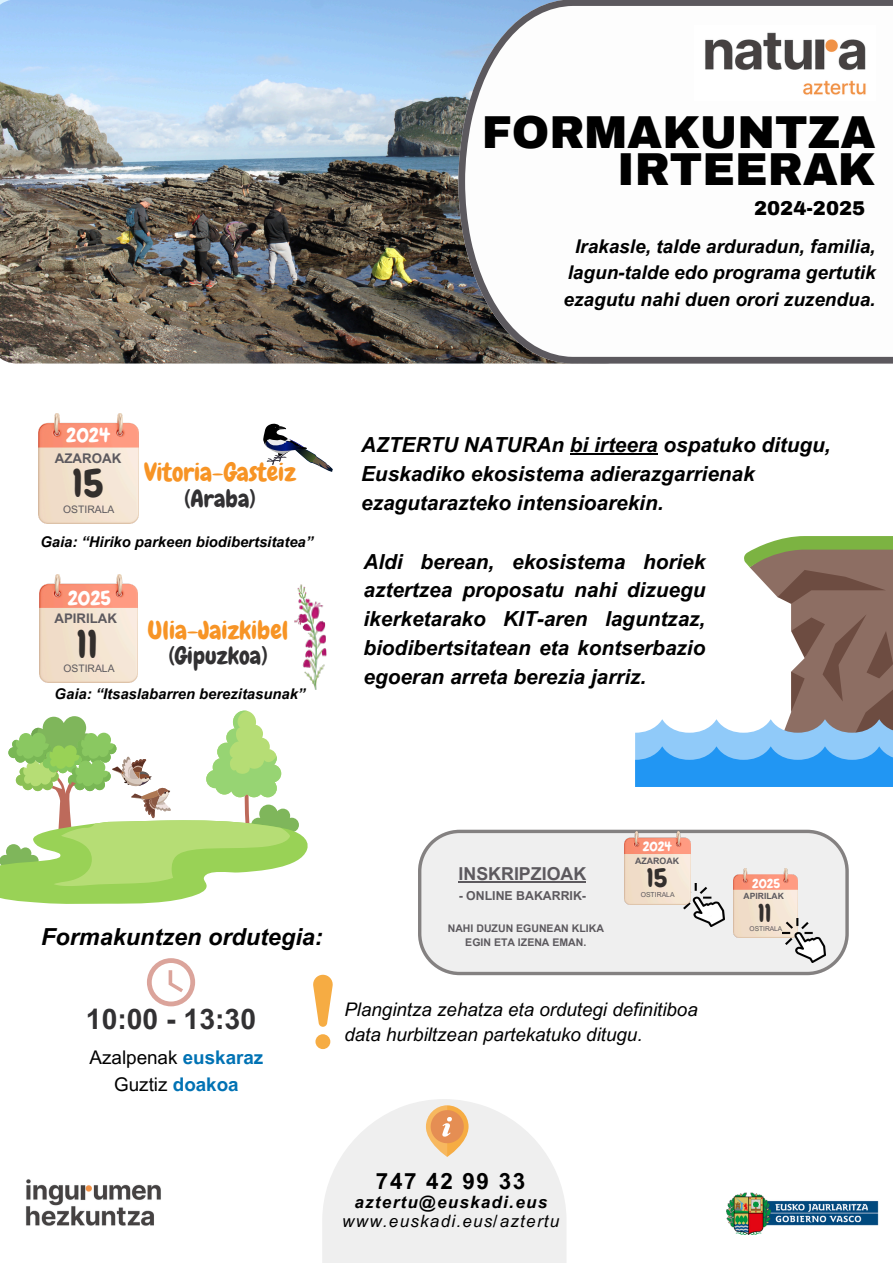
<style>
.page{position:relative;width:893px;height:1263px;background:#fff}
.page>*{position:absolute;margin:0;border:0;box-sizing:border-box;transform-origin:0 0}
.t1{font:900 45.15px/37.7px "Archivo";color:#000;text-align:right}
.t2{font:39.67px "Chewy";color:#332f2d}
.t3{font:39.38px "Chewy";color:#332f2d}
.t4{font:700 28.35px "Arial MT Pro";color:#323133}
.t5{font:26.33px "Chewy";color:#332f2d}
.t6{font:25.42px "Chewy";color:#f79425}
.t7{font:25.42px "Chewy";color:#332f2d}
.t8{font:24.08px "Chewy";color:#323133}
.t9{font:italic 700 23.48px "Arial MT Pro";color:#000}
.t10{font:700 22.42px "Arial MT Pro";letter-spacing:.075em;color:#000}
.t11{font:italic 700 20.77px/28.7px "Arial MT Pro";color:#000}
.t12{font:20.17px "Chewy";color:#fff}
.t13{font:900 19.58px "Archivo";color:#000}
.t14{font:italic 700 18.98px/26.4px "Arial MT Pro";color:#000;text-align:justify}
.t15{font:18.83px "Arial MT Pro";color:#000}
.t16{font:italic 18.75px/25.9px "Arial MT Pro";color:#000}
.t17{font:700 17.85px "Arial MT Pro";color:#5c595e}
.t18{font:italic 17.02px "Arial MT Pro";letter-spacing:.075em;color:#000}
.t19{font:italic 700 17.02px "Arial MT Pro";letter-spacing:.075em;color:#000}
.t20{font:italic 700 14.77px "Arial MT Pro";color:#000}
.t21{font:700 13.35px "Arial MT Pro";color:#5c595e}
.t22{font:13.35px "Chewy";color:#fff}
.t23{font:700 13.2px "Arial MT Pro";color:#5c595e}
.t24{font:12.98px "Chewy";color:#fff}
.t25{font:700 12.3px "Arial MT Pro";color:#5c595e}
.t26{font:700 10.5px/14.6px "Arial MT Pro";color:#5c595e;text-align:center}
.t27{font:10.35px "Arial MT Pro";color:#5c595e}
.t28{font:700 8.85px "Arial MT Pro";color:#5c595e}
.t29{font:700 8.55px "Arial MT Pro";color:#5c595e}
.t30{font:6.82px "Arial MT Pro";color:#5c595e}
.t31{font:6.68px "Arial MT Pro";color:#5c595e}
.s1{font-weight:700;color:#0072b4}
</style>
<div class="page">
<img style="left:0;top:0;width:458px;height:364px">
<svg style="left:458px;top:0;width:435px;height:364px"></svg>
<img style="left:695px;top:26px;width:180px;height:75px">
<img style="left:726px;top:1192px;width:153px;height:42px">
<svg style="left:322px;top:1099px;width:244px;height:164px"></svg>
<img style="left:26px;top:1179px;width:135px;height:47px">
<svg style="left:147px;top:958px;width:48px;height:48px"></svg>
<svg style="left:313px;top:975px;width:20px;height:52px"></svg>
<div style="left:315px;top:1034px;width:15px;height:15px;background:#f6ac43;border-radius:50%"></div>
<svg style="left:263px;top:424px;width:70px;height:48px"></svg>
<img style="left:38px;top:414px;width:100px;height:110px">
<svg style="left:418px;top:830px;width:430px;height:145px"></svg>
<img style="left:681px;top:883px;width:43px;height:43px">
<svg style="left:0;top:711px;width:308px;height:193px"></svg>
<svg style="left:635px;top:536px;width:258px;height:251px"></svg>
<img style="left:294px;top:584px;width:33px;height:106px">
<hr style="left:570px;top:453px;width:87px;height:2px;background:#000">
<hr style="left:458px;top:881px;width:128px;height:1px;background:#5c595e">
<img style="left:39px;top:575px;width:99px;height:108px">
<img style="left:624px;top:832px;width:66px;height:73px">
<img style="left:733px;top:868px;width:64px;height:70px">
<img style="left:782px;top:919px;width:43px;height:43px">
<p class="t1" style="left:482px;top:114px;width:395px">FORMAKUNTZA<br>IRTEERAK</p>
<h4 class="t13" style="left:754px;top:198px;width:112px">2024-2025</h4>
<p class="t14" style="left:563px;top:235px;width:313px;text-indent:12px">Irakasle, talde arduradun, familia, lagun-talde edo programa gertutik ezagutu nahi duen orori zuzendua.</p>
<p class="t12" style="left:66px;top:423px;width:45px">2024</p>
<p class="t21" style="left:55px;top:454px;width:68px">AZAROAK</p>
<p class="t2" style="left:73px;top:458px;width:33px">15</p>
<p class="t27" style="left:63px;top:505px;width:53px">OSTIRALA</p>
<p class="t6" style="left:144px;top:456px;width:153px">Vitoria-Gasteiz</p>
<h4 class="t8" style="left:184px;top:483px;width:73px">(Araba)</h4>
<p class="t20" style="left:40px;top:536px;width:274px">Gaia: “Hiriko parkeen biodibertsitatea”</p>
<p class="t12" style="left:68px;top:585px;width:45px">2025</p>
<p class="t23" style="left:54px;top:614px;width:64px">APIRILAK</p>
<p class="t3" style="left:77px;top:620px;width:23px">11</p>
<p class="t27" style="left:64px;top:665px;width:53px">OSTIRALA</p>
<p class="t6" style="left:148px;top:614px;width:142px">Ulia-Jaizkibel</p>
<p class="t8" style="left:168px;top:640px;width:101px">(Gipuzkoa)</p>
<p class="t20" style="left:55px;top:688px;width:252px">Gaia: “Itsaslabarren berezitasunak”</p>
<p class="t11" style="left:361px;top:433px;width:471px">AZTERTU NATURAn bi irteera ospatuko ditugu,<br>Euskadiko ekosistema adierazgarrienak ezagutarazteko intensioarekin.</p>
<h5 class="t11" style="left:363px;top:550px;width:343px;text-align:justify">Aldi berean, ekosistema horiek aztertzea proposatu nahi dizuegu ikerketarako KIT-aren laguntzaz, biodibertsitatean eta kontserbazio egoeran arreta berezia jarriz.</h5>
<p class="t9" style="left:41px;top:928px;width:283px">Formakuntzen ordutegia:</p>
<p class="t4" style="left:86px;top:1009px;width:172px">10:00 - 13:30</p>
<h5 class="t15" style="left:90px;top:1050px;width:175px">Azalpenak <span class="s1">euskaraz</span></h5>
<p class="t15" style="left:114px;top:1077px;width:126px">Guztiz <span class="s1">doakoa</span></p>
<p class="t17" style="left:458px;top:867px;width:129px">INSKRIPZIOAK</p>
<p class="t25" style="left:459px;top:890px;width:129px">- ONLINE BAKARRIK-</p>
<p class="t26" style="left:448px;top:922px;width:158px">NAHI DUZUN EGUNEAN KLIKA<br>EGIN ETA IZENA EMAN.</p>
<p class="t22" style="left:643px;top:837px;width:30px">2024</p>
<p class="t28" style="left:635px;top:858px;width:46px">AZAROAK</p>
<p class="t5" style="left:647px;top:861px;width:22px">15</p>
<p class="t30" style="left:641px;top:892px;width:35px">OSTIRALA</p>
<p class="t16" style="left:344px;top:998px;width:355px">Plangintza zehatza eta ordutegi definitiboa data hurbiltzean partekatuko ditugu.</p>
<h4 class="t10" style="left:376px;top:1172px;width:151px">747 42 99 33</h4>
<h6 class="t19" style="left:354px;top:1196px;width:194px">aztertu@euskadi.eus</h6>
<h6 class="t18" style="left:342px;top:1214px;width:219px">www.euskadi.eus/aztertu</h6>
<p class="t24" style="left:752px;top:875px;width:29px">2025</p>
<p class="t29" style="left:743px;top:893px;width:42px">APIRILAK</p>
<h3 class="t7" style="left:758px;top:897px;width:15px">11</h3>
<p class="t31" style="left:749px;top:926px;width:34px">OSTIRALA</p>
</div>
